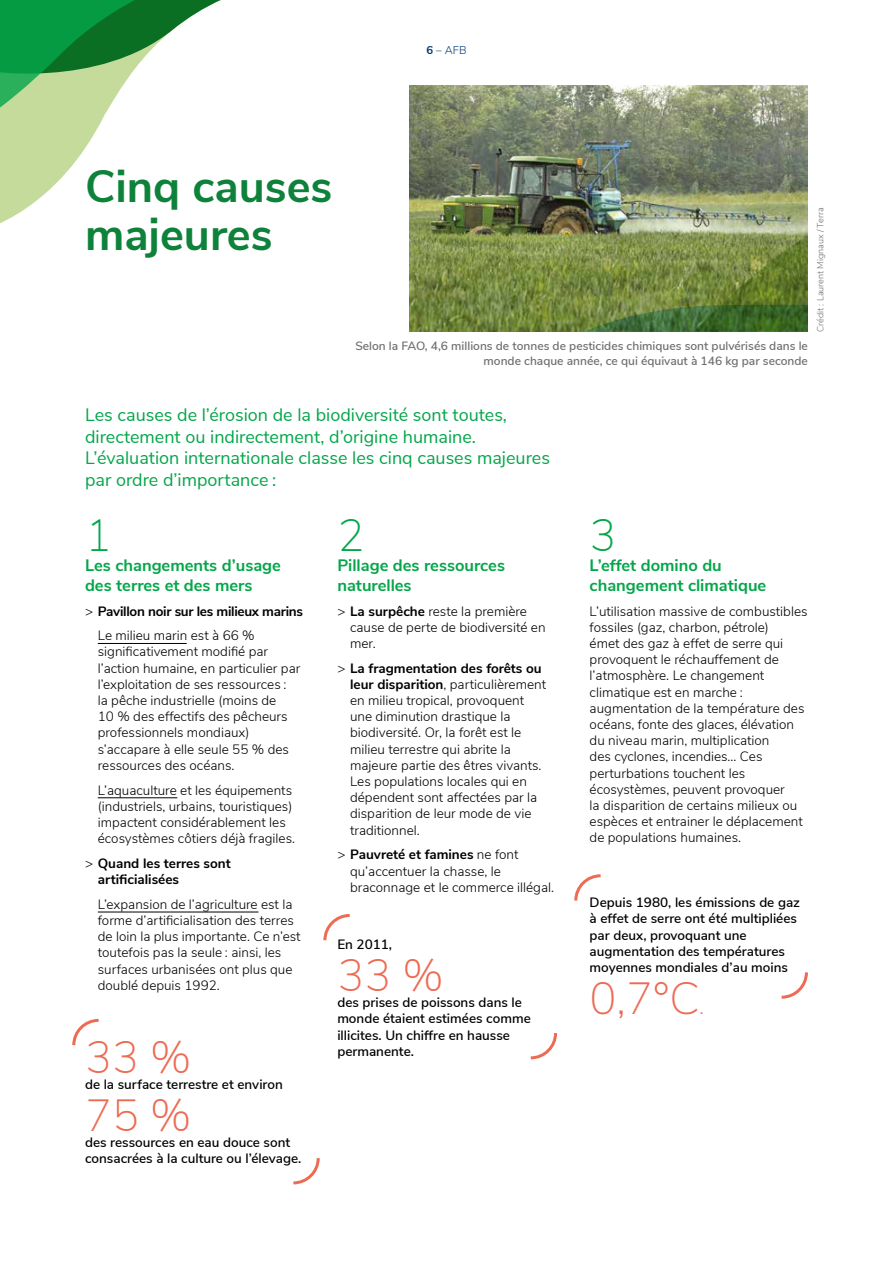
<style>
.page{position:relative;width:893px;height:1263px;background:#fff}
.page>*{position:absolute;margin:0;border:0;box-sizing:border-box;transform-origin:0 0}
.t1{font:700 45px/48px "Nunito Sans";color:#0e823a}
.t2{font:200 45px "Nunito Sans";color:#ed6a53}
.t3{font:200 45px "Nunito Sans";color:#04a64a}
.t4{font:18px/21.6px "Nunito Sans";color:#04a64a}
.t5{font:700 16.5px/19.8px "Nunito Sans";color:#04a64a}
.t6{font:300 13.5px/16.2px "Nunito Sans";color:#000}
.t7{font:600 13.5px/16.2px "Nunito Sans";color:#000}
.t8{font:700 13.5px/24.8px "Nunito Sans";letter-spacing:-.01em;color:#000}
.t9{font:600 13.5px "Nunito Sans";color:#ed6a53}
.t10{font:600 12px/14.4px "Nunito Sans";color:#706f6f;text-align:right}
.t11{font:300 11.25px "Nunito Sans";color:#003a76}
.t12{font:300 9px "Nunito Sans";color:#706f6f}
.s1{font-weight:700}
.s2{font-weight:300}
</style>
<div class="page">
<hr style="left:98px;top:643px;width:89px;height:1px;background:#000">
<hr style="left:98px;top:797px;width:79px;height:1px;background:#000">
<hr style="left:98px;top:912px;width:160px;height:1px;background:#000">
<img style="left:410px;top:85px;width:398px;height:247px">
<svg style="left:584px;top:235px;width:224px;height:97px;background:#6a823d"></svg>
<svg style="left:0;top:122px;width:101px;height:101px;fill:#c4db9b"></svg>
<svg style="left:0;top:0;width:221px;height:122px"></svg>
<svg style="left:323px;top:914px;width:27px;height:27px"></svg>
<svg style="left:574px;top:874px;width:27px;height:27px"></svg>
<svg style="left:72px;top:1018px;width:27px;height:28px"></svg>
<svg style="left:530px;top:1033px;width:27px;height:27px"></svg>
<svg style="left:781px;top:972px;width:27px;height:27px"></svg>
<svg style="left:293px;top:1158px;width:27px;height:27px"></svg>
<p class="t11" style="left:426px;top:42px;width:42px"><span class="s1">6</span> – AFB</p>
<h1 class="t1" style="left:85px;top:160px;width:249px">Cinq causes majeures</h1>
<p class="t10" style="left:355px;top:338px;width:454px">Selon la FAO, 4,6 millions de tonnes de pesticides chimiques sont pulvérisés dans le monde chaque année, ce qui équivaut à 146 kg par seconde</p>
<p class="t12" style="left:814px;top:332px;width:126px;rotate:-90deg">Crédit : Laurent Mignaux / Terra</p>
<h2 class="t4" style="left:85px;top:403px;width:466px">Les causes de l’érosion de la biodiversité sont toutes, directement ou indirectement, d’origine humaine.<br>L’évaluation internationale classe les cinq causes majeures par ordre d’importance :</h2>
<h1 class="t3" style="left:85px;top:503px;width:28px">1</h1>
<p class="t5" style="left:85px;top:554px;width:197px">Les changements d’usage des terres et des mers</p>
<p class="t8" style="left:98px;top:598px;width:207px;text-indent:-13px"><span class="s2">&gt;</span> Pavillon noir sur les milieux marins<br><span class="s2">Le milieu marin est à 66 %</span></p>
<p class="t6" style="left:98px;top:643px;width:204px">significativement modifié par l’action humaine, en particulier par l’exploitation de ses ressources :<br>la pêche industrielle (moins de<br>10 % des effectifs des pêcheurs professionnels mondiaux) s’accapare à elle seule 55 % des ressources des océans.</p>
<p class="t6" style="left:98px;top:781px;width:199px">L’aquaculture et les équipements (industriels, urbains, touristiques) impactent considérablement les écosystèmes côtiers déjà fragiles.</p>
<p class="t8" style="left:98px;top:854px;width:135px;line-height:16.2px;text-indent:-13px"><span class="s2">&gt;</span> Quand les terres sont artificialisées</p>
<p class="t6" style="left:98px;top:895px;width:204px">L’expansion de l’agriculture est la forme d’artificialisation des terres de loin la plus importante. Ce n’est toutefois pas la seule : ainsi, les surfaces urbanisées ont plus que doublé depuis 1992.</p>
<h1 class="t2" style="left:85px;top:1024px;width:108px">33 %</h1>
<p class="t7" style="left:85px;top:1075px;width:199px">de la surface terrestre et environ</p>
<h1 class="t2" style="left:85px;top:1082px;width:108px">75 %</h1>
<p class="t7" style="left:85px;top:1150px;width:218px">consacrées à la culture ou l’élevage.</p>
<p class="t7" style="left:85px;top:1133px;width:207px">des ressources en eau douce sont</p>
<h1 class="t3" style="left:337px;top:503px;width:28px">2</h1>
<p class="t5" style="left:337px;top:554px;width:169px">Pillage des ressources naturelles</p>
<p class="t6" style="left:350px;top:602px;width:197px;text-indent:-13px">&gt; <span class="s1">La surpêche</span> reste la première cause de perte de biodiversité en mer.</p>
<p class="t6" style="left:350px;top:659px;width:198px;text-indent:-13px">&gt; <span class="s1">La fragmentation des forêts ou leur disparition</span>, particulièrement en milieu tropical, provoquent une diminution drastique la biodiversité. Or, la forêt est le milieu terrestre qui abrite la majeure partie des êtres vivants.<br>Les populations locales qui en dépendent sont affectées par la disparition de leur mode de vie traditionnel.</p>
<p class="t6" style="left:350px;top:846px;width:205px;text-indent:-13px">&gt; <span class="s1">Pauvreté et famines</span> ne font qu’accentuer la chasse, le braconnage et le commerce illégal.</p>
<p class="t7" style="left:337px;top:935px;width:56px">En 2011,</p>
<h1 class="t2" style="left:337px;top:942px;width:108px">33 %</h1>
<p class="t7" style="left:337px;top:993px;width:195px">des prises de poissons dans le monde étaient estimées comme illicites. Un chiffre en hausse permanente.</p>
<h1 class="t3" style="left:590px;top:503px;width:28px">3</h1>
<p class="t5" style="left:590px;top:554px;width:178px">L’effet domino du changement climatique</p>
<p class="t6" style="left:590px;top:602px;width:219px">L’utilisation massive de combustibles fossiles (gaz, charbon, pétrole)<br>émet des gaz à effet de serre qui provoquent le réchauffement de l’atmosphère. Le changement climatique est en marche : augmentation de la température des océans, fonte des glaces, élévation du niveau marin, multiplication<br>des cyclones, incendies... Ces perturbations touchent les écosystèmes, peuvent provoquer<br>la disparition de certains milieux ou espèces et entrainer le déplacement de populations humaines.</p>
<p class="t7" style="left:590px;top:893px;width:212px">Depuis 1980, les émissions de gaz à effet de serre ont été multipliées par deux, provoquant une augmentation des températures moyennes mondiales d’au moins</p>
<h1 class="t2" style="left:590px;top:966px;width:112px">0,7°C</h1>
<p class="t9" style="left:700px;top:999px;width:5px">.</p>
</div>
